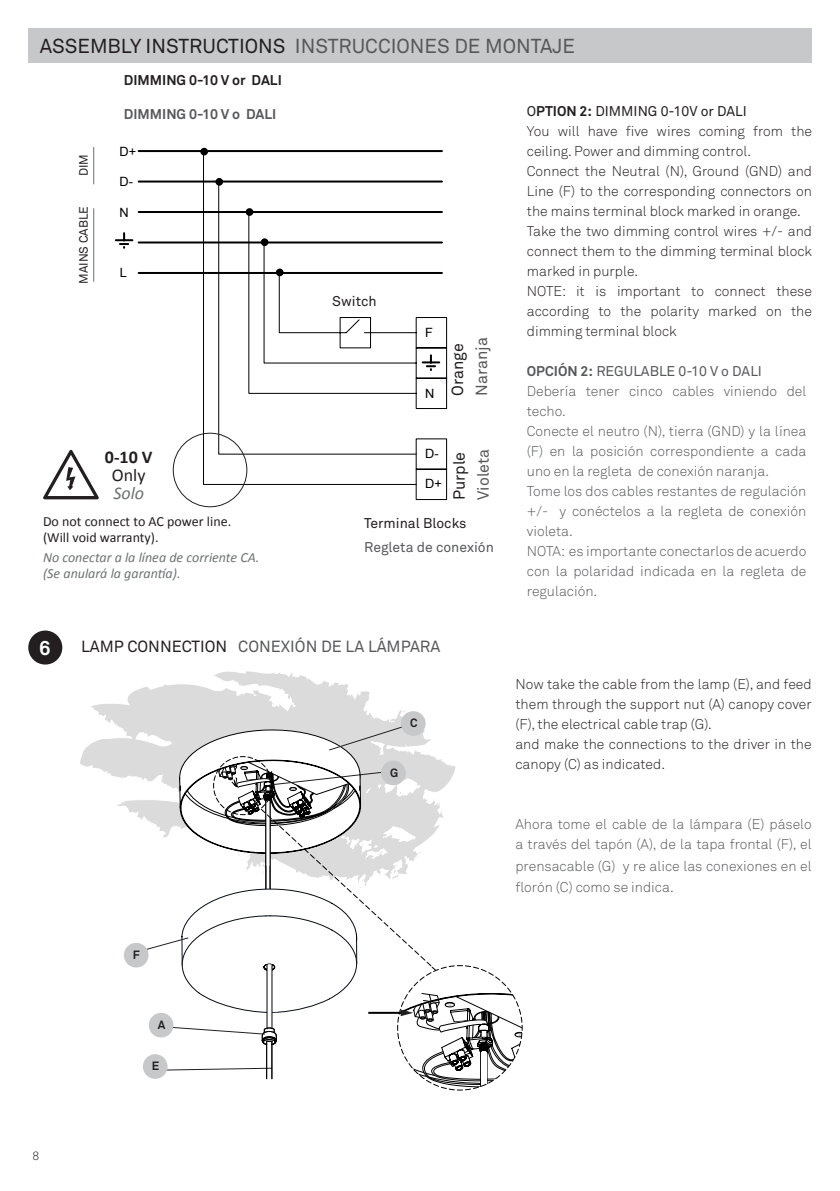
<style>
.page{position:relative;width:840px;height:1191px;background:#fff}
.page>*{position:absolute;margin:0;border:0;box-sizing:border-box;transform-origin:0 0}
.t1{font:20px "Akkurat";color:#57585a}
.t2{font:700 20px "Akkurat";color:#fff}
.t3{font:700 18px "Calibri";color:#231f20}
.t4{font:18px "Calibri";color:#231f20}
.t5{font:italic 18px "Calibri";color:#6d7071}
.t6{font:16px "Akkurat";color:#57585a}
.t7{font:16px "Akkurat";color:#231f20}
.t8{font:300 14px/20px "Akkurat";color:#231f20}
.t9{font:300 14px/20px "Akkurat";color:#57585a}
.t10{font:italic 14px/16px "Calibri";color:#6e7273}
.t11{font:14px/16px "Calibri";color:#231f20}
.t12{font:14px "Akkurat";color:#231f20}
.t13{font:700 14px "Akkurat";color:#231f20}
.t14{font:14px "Akkurat";color:#57585a}
.t15{font:700 14px "Akkurat";color:#57585a}
.t16{font:12.8px "Arial";color:#000001}
.t17{font:12px "Akkurat";color:#231f20}
.t18{font:300 12px "Akkurat Pro";color:#231f20}
.t19{font:700 11.8px "Akkurat";color:#231f20}
.s1{color:#231f20}
.s2{font-weight:400}
.s3{font-weight:700}
</style>
<div class="page">
<div style="left:28px;top:28px;width:783px;height:34px;background:#c7c8ca"></div>
<hr style="left:139px;top:150px;width:302px;height:2px;background:#000001">
<hr style="left:139px;top:180px;width:302px;height:2px;background:#000001">
<hr style="left:139px;top:211px;width:302px;height:2px;background:#000001">
<hr style="left:139px;top:241px;width:302px;height:2px;background:#000001">
<hr style="left:139px;top:272px;width:302px;height:2px;background:#000001">
<svg style="left:415px;top:211px;width:32px;height:289px"></svg>
<svg style="left:202px;top:150px;width:215px;height:335px"></svg>
<div style="left:215px;top:178px;width:8px;height:8px;border:4px solid #000001;border-radius:50%"></div>
<div style="left:200px;top:148px;width:8px;height:7px;border:4px solid #000001;border-radius:50%"></div>
<svg style="left:422px;top:355px;width:17px;height:15px"></svg>
<svg style="left:116px;top:233px;width:16px;height:15px"></svg>
<div style="left:28px;top:630px;width:34px;height:34px;background:#231f20;border-radius:50%"></div>
<svg style="left:80px;top:671px;width:346px;height:142px"></svg>
<div style="left:124px;top:942px;width:24px;height:25px;background:#c7c8ca;border-radius:50%"></div>
<div style="left:401px;top:711px;width:24px;height:25px;background:#c7c8ca;border-radius:50%"></div>
<svg style="left:132px;top:721px;width:390px;height:369px"></svg>
<hr style="left:93px;top:208px;width:1px;height:74px;background:#6c6d70">
<hr style="left:93px;top:147px;width:1px;height:37px;background:#6c6d70">
<svg style="left:43px;top:449px;width:56px;height:50px"></svg>
<div style="left:173px;top:433px;width:74px;height:74px;border:1px solid #231f20;border-radius:50%"></div>
<h1 class="t1" style="left:40px;top:33px;width:536px"><span class="s1">ASSEMBLY INSTRUCTIONS</span> INSTRUCCIONES DE MONTAJE</h1>
<p class="t17" style="left:76px;top:176px;width:24px;rotate:-90deg">DIM</p>
<p class="t17" style="left:76px;top:284px;width:79px;rotate:-90deg">MAINS CABLE</p>
<p class="t13" style="left:124px;top:71px;width:159px">DIMMING 0-10 V or DALI</p>
<p class="t15" style="left:124px;top:105px;width:154px">DIMMING 0-10 V o DALI</p>
<p class="t16" style="left:119px;top:143px;width:18px">D+</p>
<p class="t16" style="left:119px;top:173px;width:15px">D-</p>
<p class="t16" style="left:120px;top:204px;width:11px">N</p>
<p class="t16" style="left:120px;top:264px;width:9px">L</p>
<p class="t3" style="left:105px;top:446px;width:49px">0-10 V</p>
<p class="t4" style="left:112px;top:464px;width:35px">Only</p>
<p class="t5" style="left:113px;top:481px;width:32px">Solo</p>
<p class="t11" style="left:43px;top:513px;width:189px">Do not connect to AC power line. (Will void warranty).</p>
<p class="t10" style="left:43px;top:548px;width:218px">No conectar a la línea de corriente CA. (Se anulará la garantía).</p>
<p class="t12" style="left:332px;top:292px;width:46px">Switch</p>
<p class="t16" style="left:425px;top:324px;width:9px">F</p>
<p class="t16" style="left:425px;top:385px;width:11px">N</p>
<p class="t7" style="left:447px;top:396px;width:54px;rotate:-90deg">Orange</p>
<p class="t6" style="left:471px;top:396px;width:60px;rotate:-90deg">Naranja</p>
<p class="t16" style="left:425px;top:445px;width:15px">D-</p>
<p class="t16" style="left:425px;top:475px;width:18px">D+</p>
<p class="t7" style="left:449px;top:500px;width:50px;rotate:-90deg">Purple</p>
<p class="t6" style="left:473px;top:500px;width:52px;rotate:-90deg">Violeta</p>
<p class="t12" style="left:364px;top:514px;width:104px">Terminal Blocks</p>
<p class="t14" style="left:364px;top:538px;width:131px">Regleta de conexión</p>
<h1 class="t2" style="left:39px;top:635px;width:13px">6</h1>
<p class="t6" style="left:81px;top:636px;width:361px"><span class="s1">LAMP CONNECTION</span> CONEXIÓN DE LA LÁMPARA</p>
<p class="t19" style="left:133px;top:947px;width:8px">F</p>
<p class="t19" style="left:410px;top:716px;width:9px">C</p>
<p class="t19" style="left:390px;top:765px;width:10px">G</p>
<p class="t8" style="left:526px;top:101px;width:286px"><span class="s2">O</span><span class="s3">PTION 2:</span> <span class="s2">DIMMING 0-10V or DALI<br></span>You will have five wires coming from the ceiling. Power and dimming control.<br>Connect the Neutral (N), Ground (GND) and Line (F) to the corresponding connectors on the mains terminal block marked in orange.<br>Take the two dimming control wires +/- and connect them to the dimming terminal block marked in purple.<br>NOTE: it is important to connect these according to the polarity marked on the dimming terminal block</p>
<p class="t9" style="left:526px;top:361px;width:281px"><span class="s3">OPCIÓN 2:</span> <span class="s2">REGULABLE 0-10 V o DALI<br></span>Debería tener cinco cables viniendo del techo.<br>Conecte el neutro (N), tierra (GND) y la línea (F) en la posición correspondiente a cada uno en la regleta de conexión naranja.<br>Tome los dos cables restantes de regulación +/- y conéctelos a la regleta de conexión violeta.<br>NOTA: es importante conectarlos de acuerdo con la polaridad indicada en la regleta de regulación.</p>
<p class="t8" style="left:515px;top:674px;width:297px">Now take the cable from the lamp (E), and feed them through the support nut (A) canopy cover (F), the electrical cable trap (G).<br>and make the connections to the driver in the canopy (C) as indicated.</p>
<p class="t9" style="left:515px;top:814px;width:297px">Ahora tome el cable de la lámpara (E) páselo a través del tapón (A), de la tapa frontal (F), el</p>
<p class="t9" style="left:515px;top:854px;width:297px;line-height:21.6px">prensacable (G) y re alice las conexiones en el florón (C) como se indica.</p>
<p class="t19" style="left:158px;top:1017px;width:9px">A</p>
<p class="t19" style="left:152px;top:1058px;width:9px">E</p>
<p class="t18" style="left:33px;top:1148px;width:8px">8</p>
</div>
